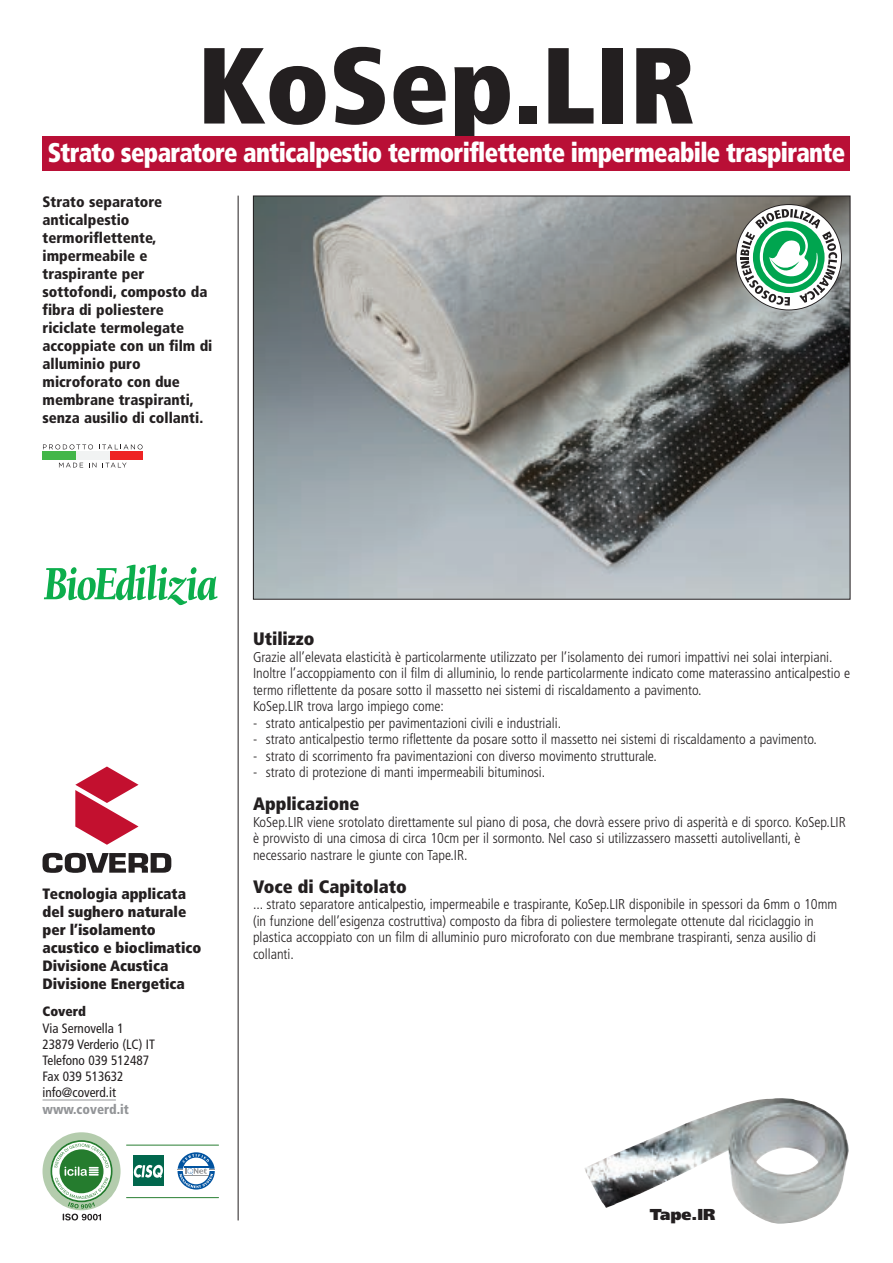
<style>
.page{position:relative;width:893px;height:1263px;background:#fff}
.page>*{position:absolute;margin:0;border:0;box-sizing:border-box;transform-origin:0 0}
.t1{font:900 condensed 108px "Frutiger";color:#231f20}
.t2{font:900 condensed 27px "Frutiger";letter-spacing:-.025em;color:#fff;scale:.9 1}
.t3{font:900 condensed 18px "Frutiger";color:#231f20}
.t4{font:900 15.75px "Frutiger";color:#231f20}
.t5{font:900 condensed 15px/18px "Frutiger";color:#231f20}
.t6{font:900 condensed 15px/18px "Frutiger";color:#231f20}
.t7{font:300 condensed 14.25px/16.5px "Frutiger";color:#231f20}
.t8{font:condensed 13.5px/16.2px "Frutiger";color:#231f20}
.t9{font:900 condensed 13.5px "Frutiger";color:#939598}
.t10{font:900 condensed 13.5px "Frutiger";color:#231f20}
</style>
<div class="page">
<svg style="left:43px;top:449px;width:100px;height:18px"></svg>
<div style="left:110px;top:452px;width:33px;height:8px;background:#ee2323"></div>
<div style="left:76px;top:452px;width:34px;height:8px;background:#f1f3f3"></div>
<div style="left:43px;top:452px;width:33px;height:8px;background:#43b649"></div>
<svg style="left:43px;top:444px;width:50px;height:5px"></svg>
<svg style="left:99px;top:444px;width:44px;height:5px"></svg>
<svg style="left:59px;top:463px;width:24px;height:4px"></svg>
<svg style="left:89px;top:463px;width:7px;height:4px"></svg>
<svg style="left:103px;top:463px;width:24px;height:4px"></svg>
<img style="left:255px;top:198px;width:593px;height:400px">
<img style="left:584px;top:1098px;width:265px;height:126px">
<hr style="left:238px;top:196px;width:1px;height:1024px;background:#231f20">
<svg style="left:75px;top:766px;width:64px;height:79px"></svg>
<svg style="left:43px;top:853px;width:128px;height:20px"></svg>
<div style="left:737px;top:205px;width:104px;height:104px;background:#fff;border-radius:50%"></div>
<svg style="left:740px;top:209px;width:97px;height:97px"></svg>
<div style="left:133px;top:1155px;width:31px;height:31px;background:#01674d"></div>
<hr style="left:126px;top:1144px;width:93px;height:1px;background:#257c2e">
<hr style="left:126px;top:1197px;width:93px;height:1px;background:#257c2e">
<svg style="left:134px;top:1165px;width:29px;height:13px"></svg>
<svg style="left:178px;top:1152px;width:37px;height:37px"></svg>
<svg style="left:43px;top:1132px;width:78px;height:88px"></svg>
<hr style="left:43px;top:1099px;width:73px;height:1px;background:#939598">
<svg style="left:44px;top:564px;width:174px;height:42px"></svg>
<div style="left:43px;top:136px;width:807px;height:34px;background:#b90f36"></div>
<h1 class="t1" style="left:197px;top:43px;width:499px">KoSep.LIR</h1>
<h2 class="t2" style="left:48px;top:141px;width:888px">Strato separatore anticalpestio termoriflettente impermeabile traspirante</h2>
<p class="t5" style="left:43px;top:194px;width:171px">Strato separatore anticalpestio termoriflettente, impermeabile e traspirante per sottofondi, composto da fibra di poliestere riciclate termolegate accoppiate con un film di alluminio puro microforato con due membrane traspiranti, senza ausilio di collanti.</p>
<p class="t6" style="left:43px;top:886px;width:160px">Tecnologia applicata del sughero naturale per l’isolamento acustico e bioclimatico<br>Divisione Acustica<br>Divisione Energetica</p>
<p class="t10" style="left:43px;top:1006px;width:45px">Coverd</p>
<p class="t8" style="left:43px;top:1021px;width:114px">Via Sernovella 1<br>23879 Verderio (LC) IT<br>Telefono 039 512487<br>Fax 039 513632 info@coverd.it</p>
<p class="t9" style="left:43px;top:1103px;width:88px">www.coverd.it</p>
<p class="t3" style="left:253px;top:631px;width:63px">Utilizzo</p>
<p class="t7" style="left:253px;top:649px;width:599px">Grazie all’elevata elasticità è particolarmente utilizzato per l’isolamento dei rumori impattivi nei solai interpiani.<br>Inoltre l’accoppiamento con il film di alluminio, lo rende particolarmente indicato come materassino anticalpestio e termo riflettente da posare sotto il massetto nei sistemi di riscaldamento a pavimento.<br>KoSep.LIR trova largo impiego come:</p>
<p class="t7" style="left:253px;top:715px;width:310px">- strato anticalpestio per pavimentazioni civili e industriali.</p>
<p class="t7" style="left:253px;top:732px;width:565px">- strato anticalpestio termo riflettente da posare sotto il massetto nei sistemi di riscaldamento a pavimento.</p>
<p class="t7" style="left:253px;top:748px;width:405px">- strato di scorrimento fra pavimentazioni con diverso movimento strutturale.</p>
<p class="t7" style="left:253px;top:765px;width:294px">- strato di protezione di manti impermeabili bituminosi.</p>
<p class="t3" style="left:253px;top:796px;width:108px">Applicazione</p>
<p class="t7" style="left:253px;top:814px;width:594px">KoSep.LIR viene srotolato direttamente sul piano di posa, che dovrà essere privo di asperità e di sporco. KoSep.LIR è provvisto di una cimosa di circa 10cm per il sormonto. Nel caso si utilizzassero massetti autolivellanti, è necessario nastrare le giunte con Tape.IR.</p>
<p class="t3" style="left:253px;top:879px;width:155px">Voce di Capitolato</p>
<p class="t7" style="left:253px;top:897px;width:586px">... strato separatore anticalpestio, impermeabile e traspirante, KoSep.LIR disponibile in spessori da 6mm o 10mm (in funzione dell’esigenza costruttiva) composto da fibra di poliestere termolegate ottenute dal riciclaggio in plastica accoppiato con un film di alluminio puro microforato con due membrane traspiranti, senza ausilio di collanti.</p>
<p class="t4" style="left:650px;top:1208px;width:67px">Tape.IR</p>
</div>
